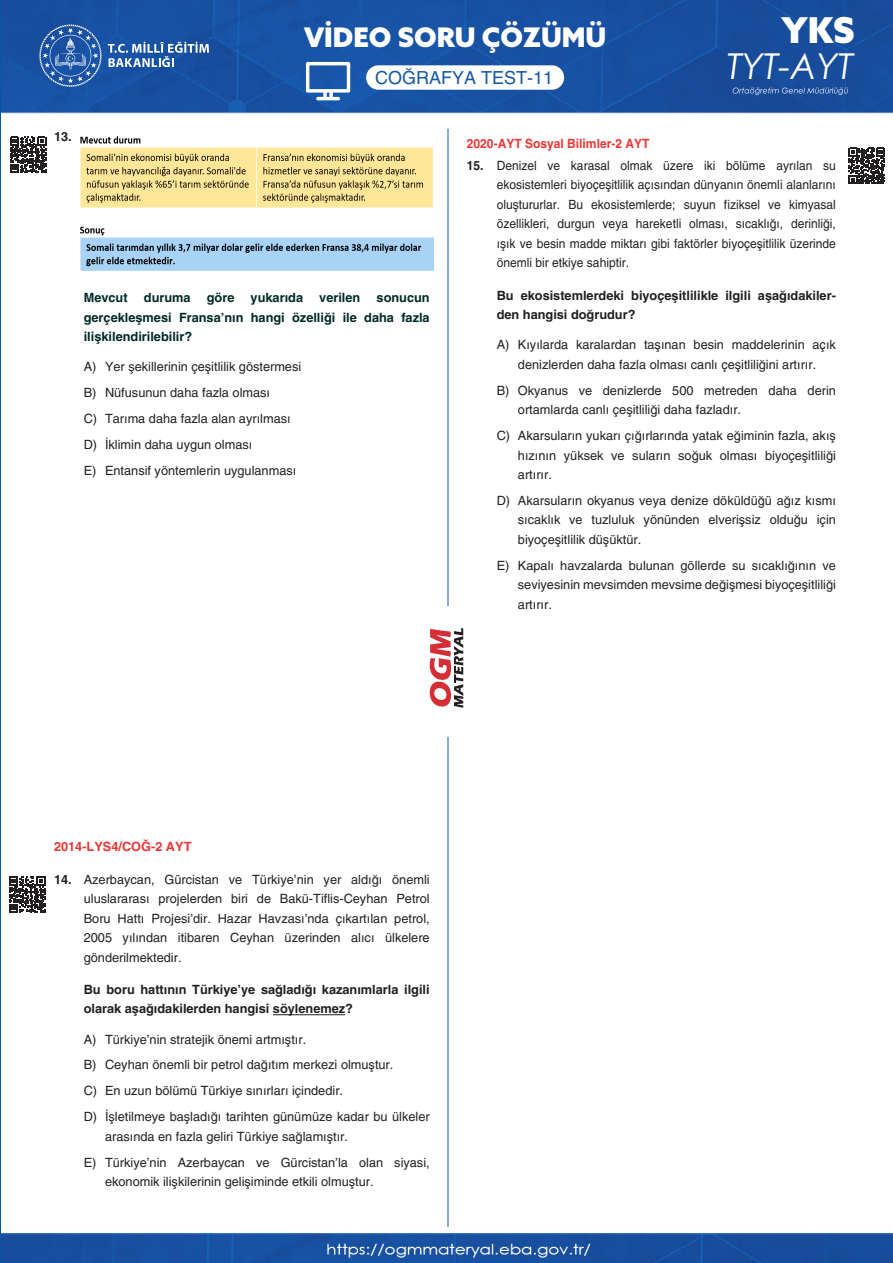
<style>
.page{position:relative;width:893px;height:1263px;background:#fff}
.page>*{position:absolute;margin:0;border:0;box-sizing:border-box;transform-origin:0 0}
.t1{font:italic 35.7px "Century Gothic";color:#fff}
.t2{font:900 35.7px "Azo Sans";color:#fff}
.t3{font:900 27px "Azo Sans";color:#fff}
.t4{font:18px "Helveticasinav";color:#185aa5}
.CEVAP_5_Lİ__Y{font:12.75px/19.5px "Helveticasinav";color:#231f20}
.SORU__Y{font:12.75px/19.5px "Helveticasinav";color:#231f20;text-align:justify;scale:.94 1}
.SORU__Y-2{font:12.75px/19.5px "Helveticasinav";color:#231f20;text-align:justify}
.SORU__Y-3{font:700 12.75px/19.5px "Helveticasinav";color:#002928;text-align:justify}
.SORU__Y-4{font:700 12.75px/19.5px "Helveticasinav";color:#231f20}
.Paragraf_Stili_1{font:700 12.75px/19.5px "Helveticasinav";color:#231f20}
.SORU__Y-5{font:700 12.75px "Helveticasinav";color:#ee3636;scale:.94 1}
.SORU__Y-6{font:700 12.75px "Helveticasinav";color:#ee3636}
.s1{font-weight:700}
</style>
<div class="page">
<img style="left:2px;top:0;width:891px;height:1263px">
<hr style="left:448px;top:129px;width:1px;height:477px;background:#1358a3">
<hr style="left:448px;top:737px;width:1px;height:490px;background:#1358a3">
<svg style="left:39px;top:24px;width:63px;height:63px;background:#3a6bb0"></svg>
<svg style="left:108px;top:42px;width:101px;height:25px;background:#5781bb"></svg>
<svg style="left:430px;top:627px;width:33px;height:81px"></svg>
<div style="left:366px;top:65px;width:198px;height:25px;background:#fff;border-radius:12px"></div>
<svg style="left:306px;top:62px;width:44px;height:38px"></svg>
<svg style="left:733px;top:87px;width:115px;height:8px"></svg>
<hr style="left:273px;top:1014px;width:72px;height:1px;background:#231f20">
<img style="left:75px;top:132px;width:358px;height:150px">
<svg style="left:10px;top:137px;width:36px;height:36px"></svg>
<svg style="left:9px;top:877px;width:36px;height:36px"></svg>
<svg style="left:849px;top:148px;width:36px;height:36px"></svg>
<h2 class="t3" style="left:304px;top:19px;width:304px">VİDEO SORU ÇÖZÜMÜ</h2>
<h3 class="t4" style="left:375px;top:67px;width:180px">COĞRAFYA TEST-11</h3>
<h1 class="t2" style="left:781px;top:6px;width:75px">YKS</h1>
<h1 class="t1" style="left:727px;top:41px;width:128px">TYT-AYT</h1>
<p class="SORU__Y-4" style="left:54px;top:127px;width:19px">13.</p>
<p class="SORU__Y-3" style="left:84px;top:288px;width:45px">Mevcut</p>
<p class="SORU__Y-3" style="left:144px;top:288px;width:48px">duruma</p>
<p class="SORU__Y-3" style="left:207px;top:288px;width:29px">göre</p>
<p class="SORU__Y-3" style="left:251px;top:288px;width:54px">yukarıda</p>
<p class="SORU__Y-3" style="left:319px;top:288px;width:43px">verilen</p>
<p class="SORU__Y-3" style="left:84px;top:288px;width:347px;text-indent:293px">sonucun gerçekleşmesi Fransa’nın hangi özelliği ile daha fazla ilişkilendirilebilir?</p>
<p class="CEVAP_5_Lİ__Y" style="left:84px;top:357px;width:219px">A) Yer şekillerinin çeşitlilik göstermesi</p>
<p class="CEVAP_5_Lİ__Y" style="left:84px;top:383px;width:188px">B) Nüfusunun daha fazla olması</p>
<p class="CEVAP_5_Lİ__Y" style="left:84px;top:409px;width:208px">C) Tarıma daha fazla alan ayrılması</p>
<p class="CEVAP_5_Lİ__Y" style="left:84px;top:435px;width:170px">D) İklimin daha uygun olması</p>
<p class="CEVAP_5_Lİ__Y" style="left:84px;top:461px;width:214px">E) Entansif yöntemlerin uygulanması</p>
<p class="SORU__Y-5" style="left:467px;top:136px;width:196px">2020-AYT Sosyal Bilimler-2 AYT</p>
<p class="SORU__Y" style="left:497px;top:156px;width:362px;text-indent:-30px"><span class="s1">15.</span> Denizel ve karasal olmak üzere iki bölüme ayrılan su ekosistemleri biyoçeşitlilik açısından dünyanın önemli alanlarını oluştururlar. Bu ekosistemlerde; suyun fiziksel ve kimyasal özellikleri, durgun veya hareketli olması, sıcaklığı, derinliği, ışık ve besin madde miktarı gibi faktörler biyoçeşitlilik üzerinde önemli bir etkiye sahiptir.</p>
<p class="Paragraf_Stili_1" style="left:497px;top:285px;width:341px">Bu ekosistemlerdeki biyoçeşitlilikle ilgili aşağıdakiler&shy;den hangisi doğrudur?</p>
<p class="CEVAP_5_Lİ__Y" style="left:497px;top:335px;width:341px;text-align:center">A) Kıyılarda karalardan taşınan besin maddelerinin açık denizlerden daha fazla olması canlı çeşitliliğini artırır.</p>
<p class="CEVAP_5_Lİ__Y" style="left:518px;top:380px;width:319px;text-indent:-21px">B) Okyanus ve denizlerde 500 metreden daha derin ortamlarda canlı çeşitliliği daha fazladır.</p>
<p class="CEVAP_5_Lİ__Y" style="left:518px;top:426px;width:319px;text-align:justify;text-indent:-21px">C) Akarsuların yukarı çığırlarında yatak eğiminin fazla, akış hızının yüksek ve suların soğuk olması biyoçeşitliliği artırır.</p>
<p class="CEVAP_5_Lİ__Y" style="left:518px;top:491px;width:319px;text-align:justify;text-indent:-21px">D) Akarsuların okyanus veya denize döküldüğü ağız kısmı sıcaklık ve tuzluluk yönünden elverişsiz olduğu için biyoçeşitlilik düşüktür.</p>
<p class="CEVAP_5_Lİ__Y" style="left:518px;top:556px;width:319px;text-align:justify;text-indent:-21px">E) Kapalı havzalarda bulunan göllerde su sıcaklığının ve seviyesinin mevsimden mevsime değişmesi biyoçeşitliliği artırır.</p>
<p class="SORU__Y-6" style="left:54px;top:839px;width:139px">2014-LYS4/COĞ-2 AYT</p>
<p class="SORU__Y-2" style="left:84px;top:869px;width:347px;text-indent:-30px"><span class="s1">14.</span> Azerbaycan, Gürcistan ve Türkiye’nin yer aldığı önemli uluslararası projelerden biri de Bakü-Tiflis-Ceyhan Petrol Boru Hattı Projesi’dir. Hazar Havzası’nda çıkartılan petrol, 2005 yılından itibaren Ceyhan üzerinden alıcı ülkelere gönderilmektedir.</p>
<p class="SORU__Y-4" style="left:84px;top:980px;width:347px">Bu boru hattının Türkiye’ye sağladığı kazanımlarla ilgili olarak aşağıdakilerden hangisi söylenemez?</p>
<p class="CEVAP_5_Lİ__Y" style="left:84px;top:1029px;width:224px">A) Türkiye’nin stratejik önemi artmıştır.</p>
<p class="CEVAP_5_Lİ__Y" style="left:84px;top:1055px;width:311px">B) Ceyhan önemli bir petrol dağıtım merkezi olmuştur.</p>
<p class="CEVAP_5_Lİ__Y" style="left:84px;top:1081px;width:261px">C) En uzun bölümü Türkiye sınırları içindedir.</p>
<p class="CEVAP_5_Lİ__Y" style="left:105px;top:1107px;width:326px;text-indent:-21px">D) İşletilmeye başladığı tarihten günümüze kadar bu ülkeler arasında en fazla geliri Türkiye sağlamıştır.</p>
<p class="CEVAP_5_Lİ__Y" style="left:105px;top:1152px;width:326px;text-indent:-21px">E) Türkiye’nin Azerbaycan ve Gürcistan’la olan siyasi, ekonomik ilişkilerinin gelişiminde etkili olmuştur.</p>
</div>
